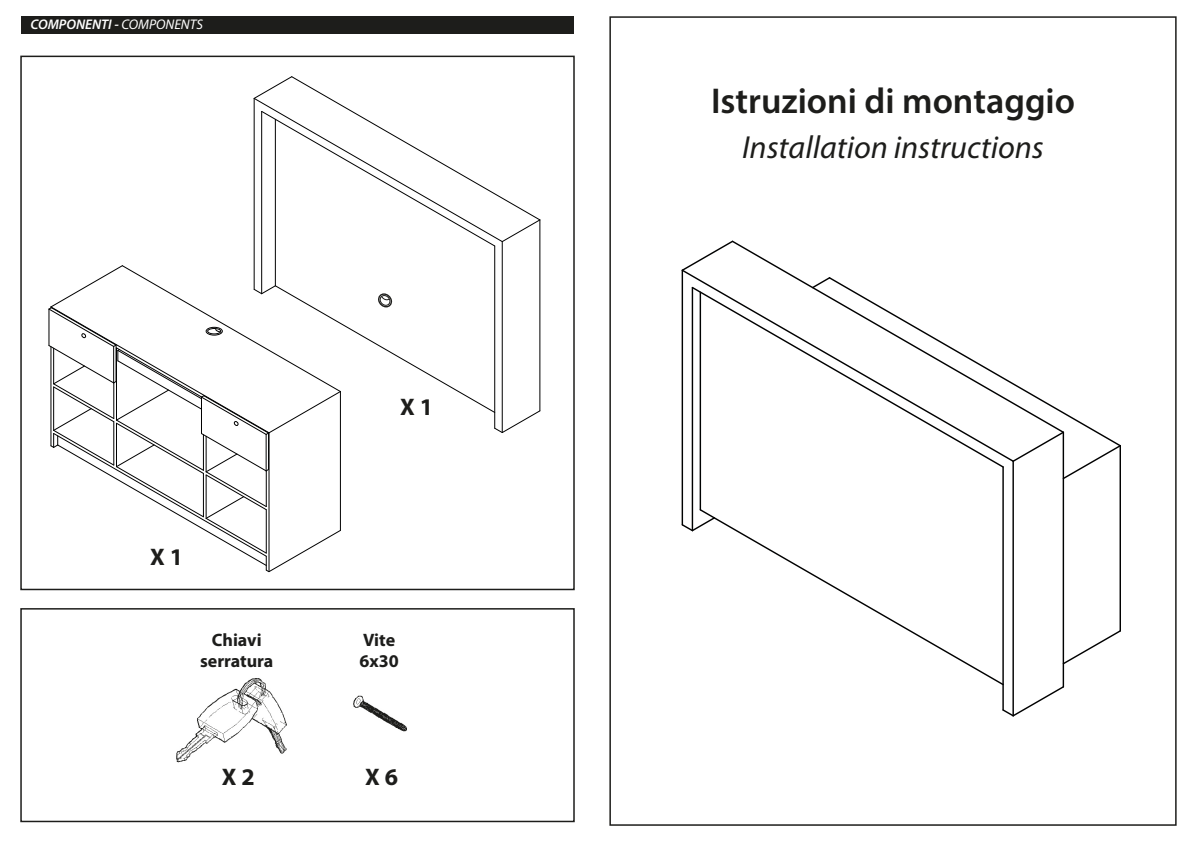
<style>
.page{position:relative;width:1191px;height:842px;background:#fff}
.page>*{position:absolute;margin:0;border:0;box-sizing:border-box;transform-origin:0 0}
.t1{font:600 36px "Myriad Pro";color:#1d1d1b}
.t2{font:italic 32px "Myriad Pro";color:#1d1d1b}
.t3{font:700 24px "Myriad Pro";color:#1d1d1b}
.t4{font:700 18px/21.6px "Myriad Pro";color:#1d1d1b}
.t5{font:italic 600 14px "Myriad Pro";color:#fff}
.s1{font-weight:400}
</style>
<div class="page">
<img style="left:176px;top:678px;width:231px;height:85px">
<div style="left:20px;top:608px;width:555px;height:214px;border:2px solid #1d1d1b"></div>
<div style="left:20px;top:56px;width:555px;height:534px;border:2px solid #1d1d1b"></div>
<div style="left:21px;top:16px;width:553px;height:18px;background:#1d1d1b"></div>
<hr style="left:502px;top:242px;width:1px;height:191px;background:#000101">
<hr style="left:254px;top:98px;width:1px;height:191px;background:#000101">
<hr style="left:539px;top:220px;width:1px;height:191px;background:#000101">
<hr style="left:494px;top:246px;width:1px;height:182px;background:#000101">
<hr style="left:261px;top:111px;width:1px;height:183px;background:#000101">
<svg style="left:253px;top:76px;width:288px;height:171px"></svg>
<hr style="left:275px;top:119px;width:1px;height:167px;background:#000101">
<svg style="left:1064px;top:629px;width:57px;height:37px"></svg>
<hr style="left:1119px;top:446px;width:2px;height:185px;background:#000101">
<svg style="left:683px;top:272px;width:328px;height:191px"></svg>
<svg style="left:1011px;top:430px;width:110px;height:50px"></svg>
<svg style="left:730px;top:241px;width:335px;height:193px"></svg>
<svg style="left:681px;top:240px;width:53px;height:32px"></svg>
<hr style="left:1062px;top:432px;width:2px;height:255px;background:#000101">
<hr style="left:1012px;top:461px;width:2px;height:255px;background:#000101">
<hr style="left:681px;top:270px;width:2px;height:255px;background:#000101">
<svg style="left:1002px;top:685px;width:63px;height:32px"></svg>
<hr style="left:691px;top:288px;width:2px;height:243px;background:#000101">
<hr style="left:1002px;top:467px;width:1px;height:243px;background:#000101">
<svg style="left:690px;top:286px;width:315px;height:183px"></svg>
<hr style="left:699px;top:292px;width:2px;height:218px;background:#000101">
<svg style="left:699px;top:508px;width:306px;height:178px"></svg>
<svg style="left:681px;top:516px;width:35px;height:16px"></svg>
<svg style="left:48px;top:264px;width:493px;height:309px"></svg>
<p class="t5" style="left:30px;top:16px;width:174px">COMPONENTI - <span class="s1">COMPONENTS</span></p>
<p class="t3" style="left:150px;top:542px;width:34px">X 1</p>
<p class="t4" style="left:200px;top:628px;width:75px;text-align:center">Chiavi serratura</p>
<p class="t3" style="left:400px;top:391px;width:34px">X 1</p>
<p class="t4" style="left:359px;top:628px;width:41px">Vite<br>6x30</p>
<p class="t3" style="left:222px;top:761px;width:34px">X 2</p>
<p class="t3" style="left:365px;top:761px;width:34px">X 6</p>
<p class="t1" style="left:711px;top:78px;width:365px">Istruzioni di montaggio</p>
<p class="t2" style="left:742px;top:127px;width:303px">Installation instructions</p>
</div>
